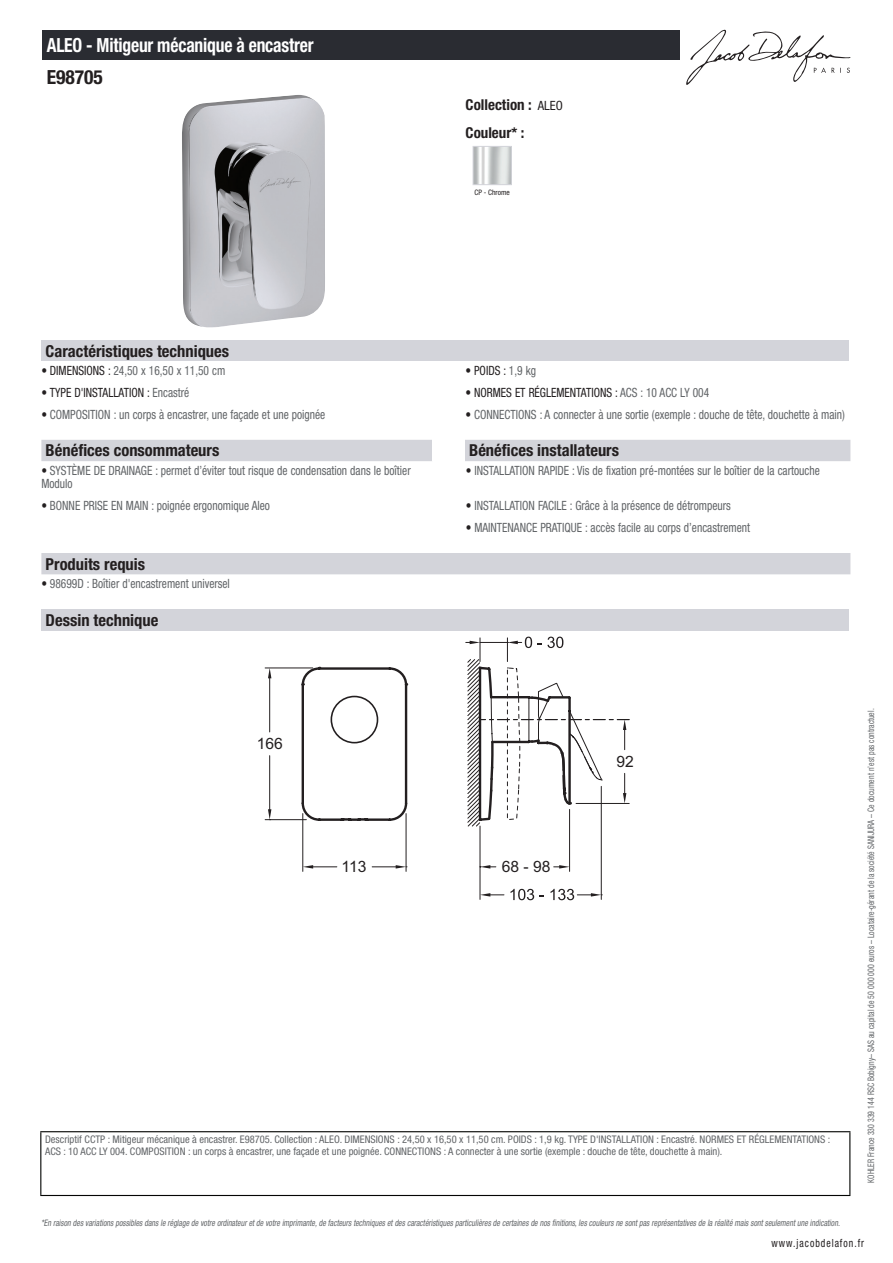
<style>
.page{position:relative;width:893px;height:1263px;background:#fff}
.page>*{position:absolute;margin:0;border:0;box-sizing:border-box;transform-origin:0 0}
.t1{font:700 condensed 19.5px "Helvetica Neue LT Std";letter-spacing:-.01em;color:#fff;scale:.9 1}
.t2{font:700 condensed 19.5px "Helvetica Neue LT Std";color:#231f20}
.t3{font:700 condensed 16.5px "Helvetica Neue LT Std";color:#231f20}
.t4{font:15.6px "Arial";color:#231f20}
.t5{font:700 condensed 15px/27.8px "Helvetica Neue LT Std";color:#231f20}
.t6{font:condensed 12.75px/13.5px "Helvetica Neue LT Std";color:#626568;scale:.9 1}
.t7{font:condensed 12.75px "Helvetica Neue LT Std";color:#231f20;scale:.9 1}
.t8{font:condensed 11.25px "Helvetica Neue LT Std";letter-spacing:.1em;color:#231f20;scale:.87 1}
.t9{font:condensed 10.5px/12px "Helvetica Neue LT Std";color:#626568}
.t10{font:italic condensed 9px "Helvetica Neue LT Std";color:#626568;scale:.87 1}
.t11{font:condensed 9px "Helvetica Neue LT Std";color:#626568;scale:.87 1}
.t12{font:condensed 7.5px "Helvetica Neue LT Std";color:#231f20}
.s1{font-weight:400;font-size:12.75px}
.s2{color:#231f20}
.s3{color:#626568}
</style>
<div class="page">
<svg style="left:686px;top:30px;width:164px;height:55px"></svg>
<img style="left:182px;top:95px;width:143px;height:233px">
<img style="left:475px;top:148px;width:35px;height:35px">
<div style="left:473px;top:146px;width:39px;height:39px;border:1px solid #d3d4da"></div>
<div style="left:41px;top:340px;width:808px;height:21px;background:#d3d4da"></div>
<div style="left:41px;top:440px;width:809px;height:21px;background:#d3d4da"></div>
<div style="left:432px;top:440px;width:33px;height:21px;background:#fff"></div>
<div style="left:41px;top:553px;width:809px;height:21px;background:#d3d4da"></div>
<div style="left:41px;top:609px;width:808px;height:21px;background:#d3d4da"></div>
<hr style="left:265px;top:667px;width:48px;height:1px;background:#231f20">
<hr style="left:265px;top:819px;width:41px;height:1px;background:#231f20">
<hr style="left:269px;top:675px;width:1px;height:57px;background:#231f20">
<hr style="left:269px;top:756px;width:1px;height:56px;background:#231f20">
<svg style="left:268px;top:668px;width:3px;height:10px"></svg>
<svg style="left:268px;top:809px;width:3px;height:11px"></svg>
<hr style="left:302px;top:813px;width:1px;height:58px;background:#231f20">
<hr style="left:406px;top:813px;width:1px;height:58px;background:#231f20">
<svg style="left:303px;top:865px;width:34px;height:3px"></svg>
<svg style="left:372px;top:865px;width:35px;height:3px"></svg>
<svg style="left:300px;top:666px;width:108px;height:157px"></svg>
<hr style="left:569px;top:809px;width:1px;height:62px;background:#231f20">
<svg style="left:554px;top:865px;width:16px;height:3px"></svg>
<svg style="left:481px;top:865px;width:15px;height:3px"></svg>
<hr style="left:480px;top:826px;width:1px;height:73px;background:#231f20">
<hr style="left:601px;top:786px;width:1px;height:113px;background:#231f20">
<svg style="left:510px;top:889px;width:24px;height:11px"></svg>
<svg style="left:480px;top:893px;width:24px;height:3px"></svg>
<svg style="left:550px;top:889px;width:52px;height:11px"></svg>
<svg style="left:465px;top:637px;width:164px;height:191px"></svg>
<div style="left:331px;top:696px;width:47px;height:47px;border:2px solid #231f20;border-radius:50%"></div>
<div style="left:43px;top:30px;width:637px;height:30px;background:#2a2c32"></div>
<hr style="left:40px;top:1131px;width:810px;height:1px;background:#040503">
<hr style="left:40px;top:1132px;width:1px;height:63px;background:#040503">
<hr style="left:849px;top:1132px;width:1px;height:63px;background:#040503">
<hr style="left:40px;top:1195px;width:810px;height:1px;background:#040503">
<h1 class="t1" style="left:47px;top:33px;width:298px">ALEO - Mitigeur mécanique à encastrer</h1>
<h1 class="t2" style="left:47px;top:65px;width:58px">E98705</h1>
<p class="t5" style="left:466px;top:90px;width:99px">Collection : <span class="s1">ALEO<br></span>Couleur* :</p>
<p class="t12" style="left:474px;top:188px;width:37px">CP - Chrome</p>
<p class="t3" style="left:46px;top:341px;width:185px">Caractéristiques techniques</p>
<p class="t6" style="left:41px;top:363px;width:206px"><span class="s2">• DIMENSIONS :</span> 24,50 x 16,50 x 11,50 cm</p>
<p class="t7" style="left:466px;top:363px;width:80px">• POIDS : <span class="s3">1,9 kg</span></p>
<p class="t7" style="left:41px;top:385px;width:166px">• TYPE D'INSTALLATION : <span class="s3">Encastré</span></p>
<p class="t7" style="left:466px;top:385px;width:272px">• NORMES ET RÉGLEMENTATIONS : <span class="s3">ACS : 10 ACC LY 004</span></p>
<p class="t6" style="left:41px;top:407px;width:317px"><span class="s2">•</span> COMPOSITION : un corps à encastrer, une façade et une poignée</p>
<p class="t6" style="left:466px;top:407px;width:423px"><span class="s2">•</span> CONNECTIONS : A connecter à une sortie (exemple : douche de tête, douchette à main)</p>
<p class="t3" style="left:46px;top:440px;width:175px">Bénéfices consommateurs</p>
<p class="t3" style="left:469px;top:440px;width:151px">Bénéfices installateurs</p>
<p class="t6" style="left:41px;top:463px;width:412px"><span class="s2">•</span> SYSTÈME DE DRAINAGE : permet d’éviter tout risque de condensation dans le boîtier<br>Modulo</p>
<p class="t6" style="left:466px;top:463px;width:395px"><span class="s2">•</span> INSTALLATION RAPIDE : Vis de fixation pré-montées sur le boîtier de la cartouche</p>
<p class="t6" style="left:41px;top:498px;width:256px"><span class="s2">•</span> BONNE PRISE EN MAIN : poignée ergonomique Aleo</p>
<p class="t6" style="left:466px;top:498px;width:296px"><span class="s2">•</span> INSTALLATION FACILE : Grâce à la présence de détrompeurs</p>
<p class="t6" style="left:466px;top:520px;width:317px"><span class="s2">•</span> MAINTENANCE PRATIQUE : accès facile au corps d’encastrement</p>
<p class="t3" style="left:46px;top:554px;width:101px">Produits requis</p>
<p class="t6" style="left:41px;top:576px;width:211px"><span class="s2">•</span> 98699D : Boîtier d'encastrement universel</p>
<p class="t3" style="left:46px;top:610px;width:114px">Dessin technique</p>
<p class="t4" style="left:257px;top:733px;width:28px">166</p>
<p class="t4" style="left:342px;top:856px;width:26px">113</p>
<p class="t4" style="left:502px;top:856px;width:50px">68 - 98</p>
<p class="t4" style="left:616px;top:751px;width:19px">92</p>
<p class="t9" style="left:45px;top:1134px;width:787px">Descriptif CCTP : Mitigeur mécanique à encastrer. E98705. Collection : ALEO. DIMENSIONS : 24,50 x 16,50 x 11,50 cm. POIDS : 1,9 kg. TYPE D'INSTALLATION : Encastré. NORMES ET RÉGLEMENTATIONS :<br>ACS : 10 ACC LY 004. COMPOSITION : un corps à encastrer, une façade et une poignée. CONNECTIONS : A connecter à une sortie (exemple : douche de tête, douchette à main).</p>
<p class="t11" style="left:866px;top:1183px;width:547px;rotate:-90deg">KOHLER France 330 339 144 RSC Bobigny– SAS au capital de 50 000 000 euros – Locataire-gérant de la société SANIJURA – Ce document n’est pas contractuel.</p>
<p class="t10" style="left:41px;top:1217px;width:922px">*En raison desvariationspossiblesdansle réglage de votre ordinateuretde votre imprimante,de facteurstechniquesetdescaractéristiquesparticulièresde certainesde nosfinitions,lescouleursne sontpasreprésentativesde la réalité maissontseulementune indication.</p>
<p class="t8" style="left:772px;top:1237px;width:108px">www.jacobdelafon.fr</p>
</div>
